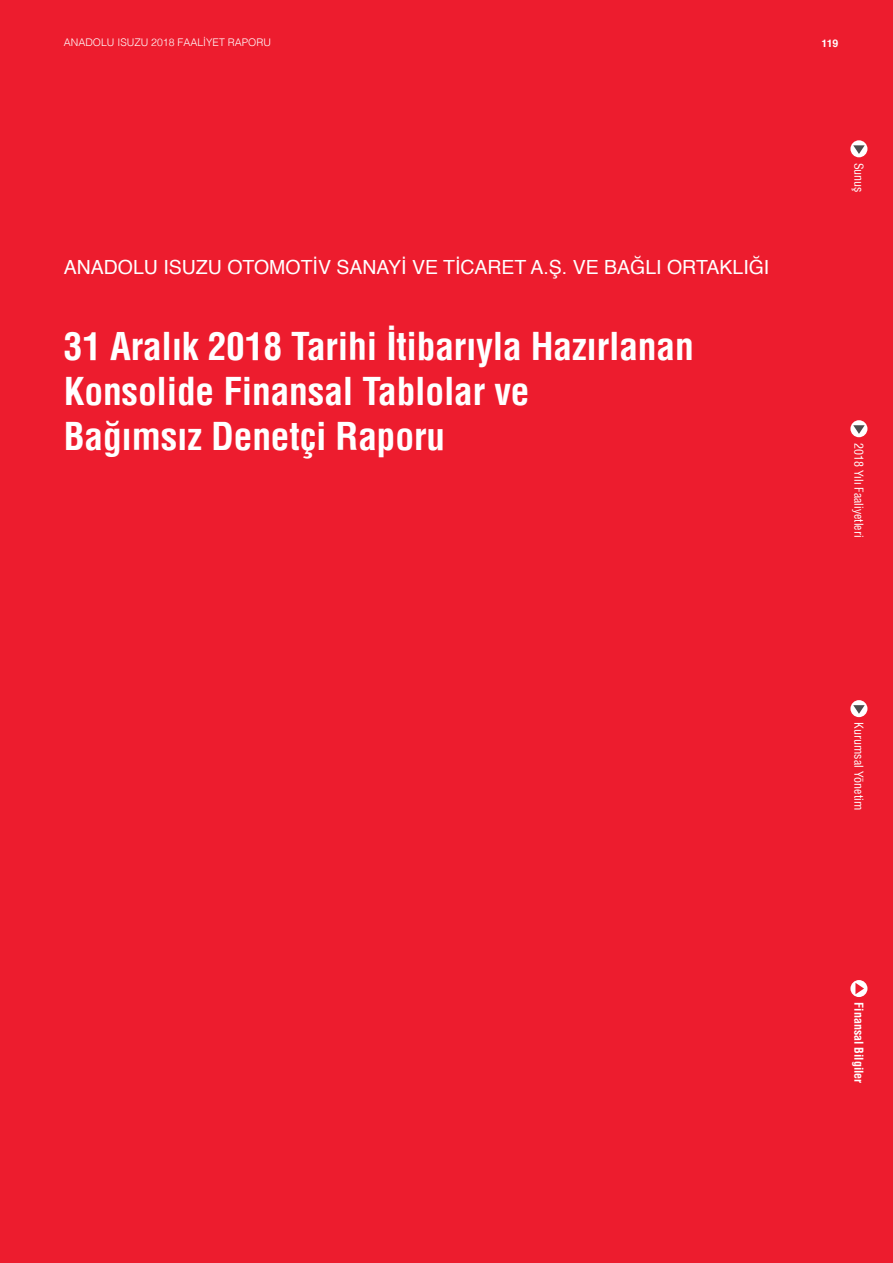
<style>
.page{position:relative;width:893px;height:1263px;background:#ed1c2e}
.page>*{position:absolute;margin:0;border:0;box-sizing:border-box;transform-origin:0 0}
.t1{font:700 condensed 37.5px/45px "Helvetica";letter-spacing:-.005em;color:#fff}
.t2{font:19.5px "Helvetica";color:#fff}
.t3{font:condensed 12px "Helvetica";color:#fff}
.t4{font:700 condensed 12px "Helvetica";color:#fff}
.t5{font:300 10.5px "Helvetica";color:#fff}
.t6{font:700 10.5px "Helvetica";color:#fff}
</style>
<div class="page">
<svg style="left:850px;top:420px;width:17px;height:17px"></svg>
<svg style="left:853px;top:425px;width:12px;height:9px"></svg>
<svg style="left:850px;top:700px;width:17px;height:17px"></svg>
<svg style="left:853px;top:705px;width:12px;height:9px"></svg>
<div style="left:850px;top:140px;width:17px;height:17px;background:#fff;border-radius:50%"></div>
<svg style="left:853px;top:145px;width:12px;height:9px"></svg>
<div style="left:850px;top:980px;width:17px;height:17px;background:#fff;border-radius:50%"></div>
<svg style="left:855px;top:983px;width:9px;height:11px"></svg>
<p class="t5" style="left:64px;top:34px;width:209px">ANADOLU ISUZU 2018 FAALİYET RAPORU</p>
<p class="t6" style="left:821px;top:34px;width:18px">119</p>
<p class="t2" style="left:64px;top:252px;width:707px">ANADOLU ISUZU OTOMOTİV SANAYİ VE TİCARET A.Ş. VE BAĞLI ORTAKLIĞI</p>
<p class="t1" style="left:64px;top:323px;width:632px">31 Aralık 2018 Tarihi İtibarıyla Hazırlanan<br>Konsolide Finansal Tablolar ve<br>Bağımsız Denetçi Raporu</p>
<p class="t3" style="left:866px;top:163px;width:31px;rotate:90deg">Sunuş</p>
<p class="t3" style="left:866px;top:443px;width:96px;rotate:90deg">2018 Yılı Faaliyetleri</p>
<p class="t3" style="left:866px;top:722px;width:89px;rotate:90deg">Kurumsal Yönetim</p>
<p class="t4" style="left:866px;top:1002px;width:83px;rotate:90deg">Finansal Bilgiler</p>
</div>
